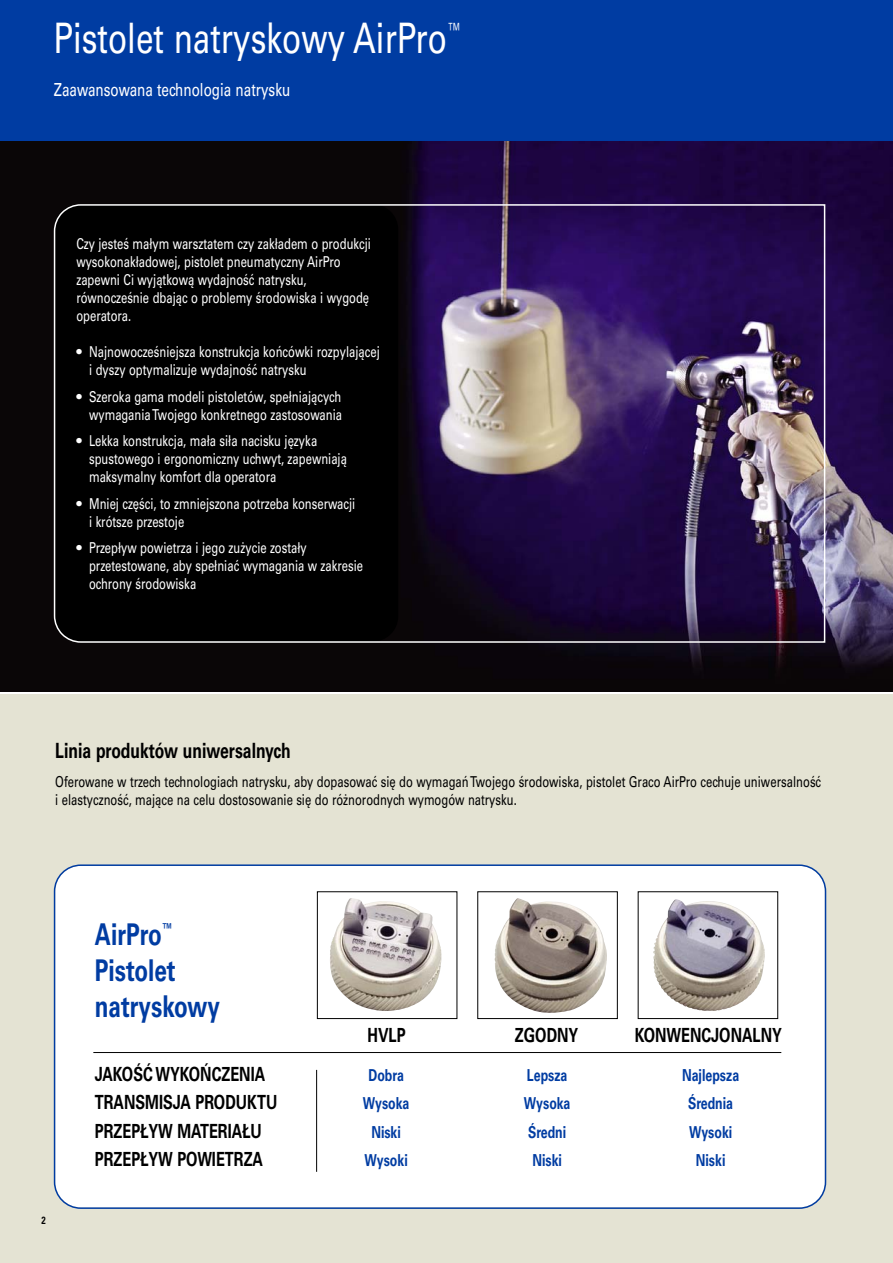
<style>
.page{position:relative;width:893px;height:1263px;background:#fff}
.page>*{position:absolute;margin:0;border:0;box-sizing:border-box;transform-origin:0 0}
.t1{font:500 42px "Univers CE";color:#fff;scale:.75 1}
.t2{font:700 30px/36px "Univers CE";color:#003ca2;scale:.75 1}
.t3{font:700 21px "Univers CE";color:#000;scale:.75 1}
.t4{font:700 19.5px "Univers CE";color:#000;scale:.75 1}
.t5{font:500 18px "Univers CE";color:#fff;scale:.75 1}
.t6{font:700 16.5px "Univers CE";color:#003ca2;scale:.75 1}
.t7{font:500 15px/18px "Univers CE";color:#fff}
.t8{font:500 15px/18px "Univers CE";color:#000;scale:.75 1}
.t9{font:500 15px/18px "Univers CE";color:#fff;scale:.75 1}
.t10{font:700 10.5px "Univers CE";color:#000;scale:.75 1}
</style>
<div class="page">
<img style="left:0;top:140px;width:892px;height:552px">
<div style="left:0;top:695px;width:892px;height:568px;background:#e4e3d3"></div>
<div style="left:54px;top:864px;width:772px;height:345px;background:#fff"></div>
<div style="left:0;top:0;width:892px;height:140px;background:#003ca2"></div>
<hr style="left:316px;top:1070px;width:1px;height:102px;background:#000">
<hr style="left:93px;top:1052px;width:688px;height:1px;background:#000">
<img style="left:653px;top:899px;width:112px;height:112px">
<img style="left:494px;top:898px;width:114px;height:115px">
<div style="left:477px;top:891px;width:141px;height:128px;border:1px solid #000"></div>
<img style="left:329px;top:898px;width:113px;height:113px">
<div style="left:317px;top:891px;width:140px;height:128px;border:1px solid #000"></div>
<div style="left:54px;top:204px;width:344px;height:438px;background:#000;border-radius:26px"></div>
<svg style="left:54px;top:204px;width:27px;height:439px"></svg>
<h1 class="t1" style="left:54px;top:23px;width:547px">Pistolet natryskowy AirPro<sup>™</sup></h1>
<p class="t5" style="left:54px;top:83px;width:317px">Zaawansowana technologia natrysku</p>
<p class="t9" style="left:76px;top:236px;width:394px">Czy jesteś małym warsztatem czy zakładem o produkcji wysokonakładowej, pistolet pneumatyczny AirPro zapewni Ci wyjątkową wydajność natrysku, równocześnie dbając o problemy środowiska i wygodę operatora.</p>
<p class="t7" style="left:89px;top:344px;width:292px;text-indent:-13px">• Najnowocześniejsza konstrukcja końcówki rozpylającej i dyszy optymalizuje wydajność natrysku</p>
<p class="t7" style="left:76px;top:389px;width:267px;text-align:right">• Szeroka gama modeli pistoletów, spełniających wymagania Twojego konkretnego zastosowania</p>
<p class="t7" style="left:89px;top:433px;width:259px;text-indent:-13px">• Lekka konstrukcja, mała siła nacisku języka spustowego i ergonomiczny uchwyt, zapewniają maksymalny komfort dla operatora</p>
<p class="t7" style="left:89px;top:496px;width:268px;text-indent:-13px">• Mniej części, to zmniejszona potrzeba konserwacji i krótsze przestoje</p>
<p class="t7" style="left:89px;top:540px;width:276px;text-indent:-13px">• Przepływ powietrza i jego zużycie zostały przetestowane, aby spełniać wymagania w zakresie ochrony środowiska</p>
<h3 class="t3" style="left:55px;top:743px;width:315px">Linia produktów uniwersalnych</h3>
<p class="t8" style="left:55px;top:774px;width:1023px">Oferowane w trzech technologiach natrysku, aby dopasować się do wymagań Twojego środowiska, pistolet Graco AirPro cechuje uniwersalność i elastyczność, mające na celu dostosowanie się do różnorodnych wymogów natrysku.</p>
<p class="t10" style="left:42px;top:1216px;width:7px">2</p>
<h2 class="t2" style="left:95px;top:919px;width:168px">AirPro<sup>™<br></sup>Pistolet natryskowy</h2>
<h3 class="t4" style="left:367px;top:1028px;width:52px">HVLP</h3>
<h3 class="t4" style="left:515px;top:1028px;width:86px">ZGODNY</h3>
<h3 class="t4" style="left:635px;top:1028px;width:198px">KONWENCJONALNY</h3>
<h3 class="t4" style="left:95px;top:1067px;width:229px">JAKOŚĆ WYKOŃCZENIA</h3>
<p class="t6" style="left:368px;top:1069px;width:49px">Dobra</p>
<p class="t6" style="left:527px;top:1069px;width:56px">Lepsza</p>
<p class="t6" style="left:682px;top:1069px;width:78px">Najlepsza</p>
<h3 class="t4" style="left:95px;top:1095px;width:245px">TRANSMISJA PRODUKTU</h3>
<p class="t6" style="left:363px;top:1098px;width:64px">Wysoka</p>
<p class="t6" style="left:524px;top:1098px;width:64px">Wysoka</p>
<p class="t6" style="left:688px;top:1098px;width:62px">Średnia</p>
<h3 class="t4" style="left:95px;top:1124px;width:224px">PRZEPŁYW MATERIAŁU</h3>
<p class="t6" style="left:371px;top:1126px;width:41px">Niski</p>
<p class="t6" style="left:528px;top:1126px;width:52px">Średni</p>
<p class="t6" style="left:689px;top:1126px;width:59px">Wysoki</p>
<h3 class="t4" style="left:95px;top:1152px;width:226px">PRZEPŁYW POWIETRZA</h3>
<p class="t6" style="left:364px;top:1155px;width:59px">Wysoki</p>
<p class="t6" style="left:532px;top:1155px;width:41px">Niski</p>
<p class="t6" style="left:696px;top:1155px;width:41px">Niski</p>
</div>
